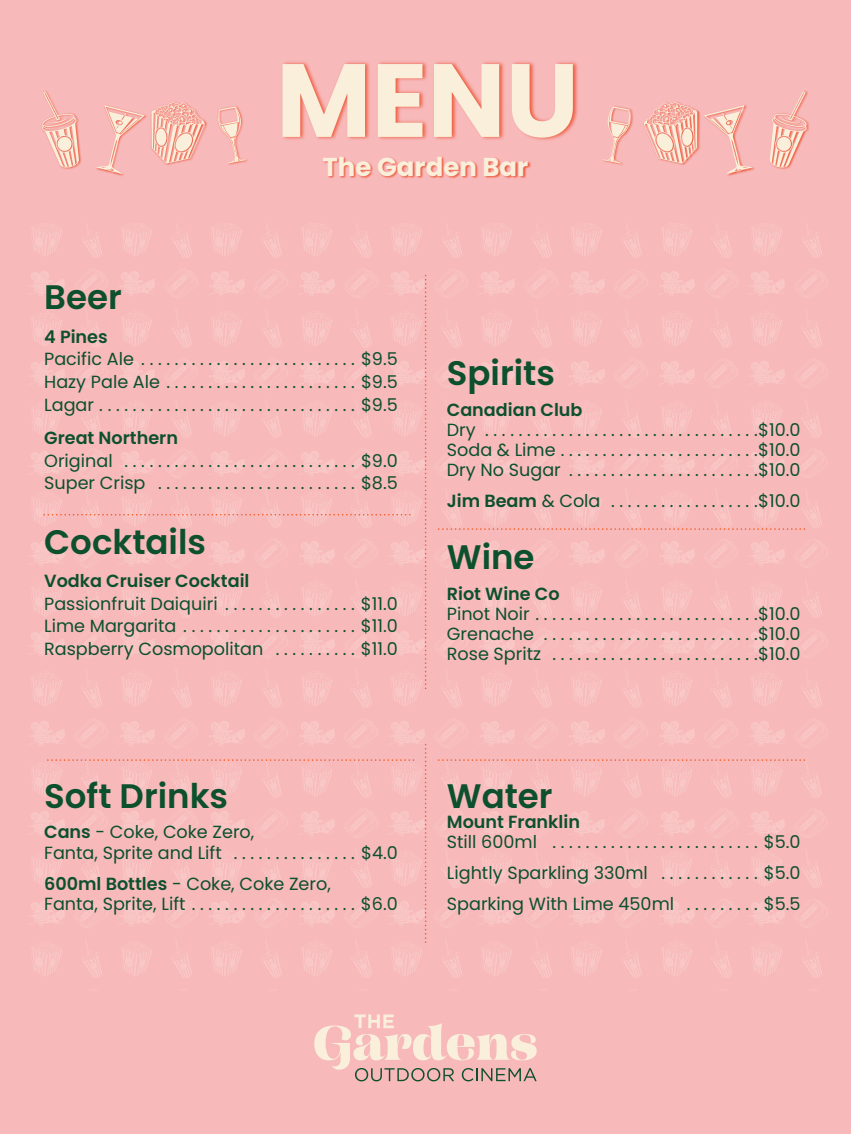
<style>
.page{position:relative;width:851px;height:1134px;background:#fff}
.page>*{position:absolute;margin:0;border:0;box-sizing:border-box;transform-origin:0 0}
.t1{font:700 103.8px "Poppins";color:#f9efda}
.t2{font:600 34px "Poppins";color:#0c502d}
.t3{font:700 26px "Poppins";color:#f9efda}
.t4{font:17.6px/20.1px "Poppins";color:#0c502d;text-align:justify}
.t5{font:600 17.6px "Poppins";color:#0c502d}
.s1{font-weight:600}
</style>
<div class="page">
<div style="left:0;top:0;width:850px;height:1134px;background:#f8b9bb"></div>
<img style="left:679px;top:110px;width:22px;height:55px">
<svg style="left:643px;top:102px;width:54px;height:62px"></svg>
<img style="left:777px;top:91px;width:32px;height:79px">
<svg style="left:770px;top:91px;width:36px;height:77px"></svg>
<img style="left:727px;top:167px;width:28px;height:9px">
<svg style="left:704px;top:105px;width:48px;height:69px"></svg>
<img style="left:617px;top:109px;width:17px;height:56px">
<svg style="left:603px;top:106px;width:28px;height:58px"></svg>
<img style="left:150px;top:113px;width:57px;height:52px">
<svg style="left:151px;top:102px;width:54px;height:62px"></svg>
<img style="left:41px;top:127px;width:41px;height:43px">
<svg style="left:42px;top:91px;width:37px;height:77px"></svg>
<img style="left:114px;top:115px;width:33px;height:61px">
<svg style="left:96px;top:105px;width:49px;height:69px"></svg>
<svg style="left:217px;top:106px;width:29px;height:58px"></svg>
<div style="left:23px;top:224px;width:804px;height:767px;background:linear-gradient(to right,#f8bbbd,#f8bbbd)"></div>
<img style="left:282px;top:62px;width:296px;height:79px">
<img style="left:323px;top:156px;width:208px;height:23px">
<svg style="left:314px;top:1014px;width:222px;height:67px"></svg>
<svg style="left:424px;top:275px;width:2px;height:414px"></svg>
<svg style="left:48px;top:759px;width:365px;height:2px"></svg>
<svg style="left:438px;top:759px;width:366px;height:2px"></svg>
<svg style="left:438px;top:528px;width:366px;height:2px"></svg>
<svg style="left:44px;top:514px;width:366px;height:1px"></svg>
<svg style="left:424px;top:745px;width:2px;height:198px"></svg>
<h1 class="t1" style="left:276px;top:40px;width:304px">MENU</h1>
<h3 class="t3" style="left:322px;top:152px;width:207px">The Garden Bar</h3>
<h2 class="t2" style="left:44px;top:278px;width:79px">Beer</h2>
<p class="t5" style="left:44px;top:326px;width:65px">4 Pines</p>
<p class="t4" style="left:44px;top:348px;width:355px;line-height:22.6px">Pacific Ale . . . . . . . . . . . . . . . . . . . . . . . . . . $9.5<br>Hazy Pale Ale . . . . . . . . . . . . . . . . . . . . . . . $9.5<br>Lagar . . . . . . . . . . . . . . . . . . . . . . . . . . . . . . . $9.5</p>
<p class="t5" style="left:44px;top:428px;width:135px">Great Northern</p>
<p class="t4" style="left:44px;top:449px;width:355px;line-height:22.6px">Original . . . . . . . . . . . . . . . . . . . . . . . . . . . . $9.0<br>Super Crisp . . . . . . . . . . . . . . . . . . . . . . . . $8.5</p>
<h2 class="t2" style="left:44px;top:522px;width:163px">Cocktails</h2>
<p class="t5" style="left:44px;top:571px;width:207px">Vodka Cruiser Cocktail</p>
<p class="t4" style="left:44px;top:592px;width:355px;line-height:22.6px">Passionfruit Daiquiri . . . . . . . . . . . . . . . . $11.0<br>Lime Margarita . . . . . . . . . . . . . . . . . . . . . $11.0<br>Raspberry Cosmopolitan . . . . . . . . . . $11.0</p>
<h2 class="t2" style="left:44px;top:776px;width:185px">Soft Drinks</h2>
<p class="t4" style="left:44px;top:822px;width:355px"><span class="s1">Cans</span> - Coke, Coke Zero,<br>Fanta, Sprite and Lift . . . . . . . . . . . . . . . $4.0</p>
<p class="t4" style="left:44px;top:873px;width:355px"><span class="s1">600ml Bottles</span> - Coke, Coke Zero,<br>Fanta, Sprite, Lift . . . . . . . . . . . . . . . . . . . . $6.0</p>
<h2 class="t2" style="left:447px;top:353px;width:110px">Spirits</h2>
<p class="t5" style="left:447px;top:400px;width:137px">Canadian Club</p>
<p class="t4" style="left:447px;top:420px;width:355px">Dry . . . . . . . . . . . . . . . . . . . . . . . . . . . . . . . . .$10.0<br>Soda &amp; Lime . . . . . . . . . . . . . . . . . . . . . . . .$10.0<br>Dry No Sugar . . . . . . . . . . . . . . . . . . . . . . .$10.0</p>
<p class="t4" style="left:447px;top:491px;width:355px"><span class="s1">Jim Beam</span> &amp; Cola . . . . . . . . . . . . . . . . . .$10.0</p>
<h2 class="t2" style="left:447px;top:538px;width:89px">Wine</h2>
<p class="t5" style="left:447px;top:584px;width:114px">Riot Wine Co</p>
<p class="t4" style="left:447px;top:604px;width:355px">Pinot Noir . . . . . . . . . . . . . . . . . . . . . . . . . . .$10.0<br>Grenache . . . . . . . . . . . . . . . . . . . . . . . . . .$10.0<br>Rose Spritz . . . . . . . . . . . . . . . . . . . . . . . . .$10.0</p>
<h2 class="t2" style="left:447px;top:776px;width:107px">Water</h2>
<p class="t5" style="left:447px;top:811px;width:135px">Mount Franklin</p>
<p class="t4" style="left:447px;top:826px;width:355px;line-height:30.9px">Still 600ml . . . . . . . . . . . . . . . . . . . . . . . . . $5.0<br>Lightly Sparkling 330ml . . . . . . . . . . . . $5.0<br>Sparking With Lime 450ml . . . . . . . . . $5.5</p>
</div>
